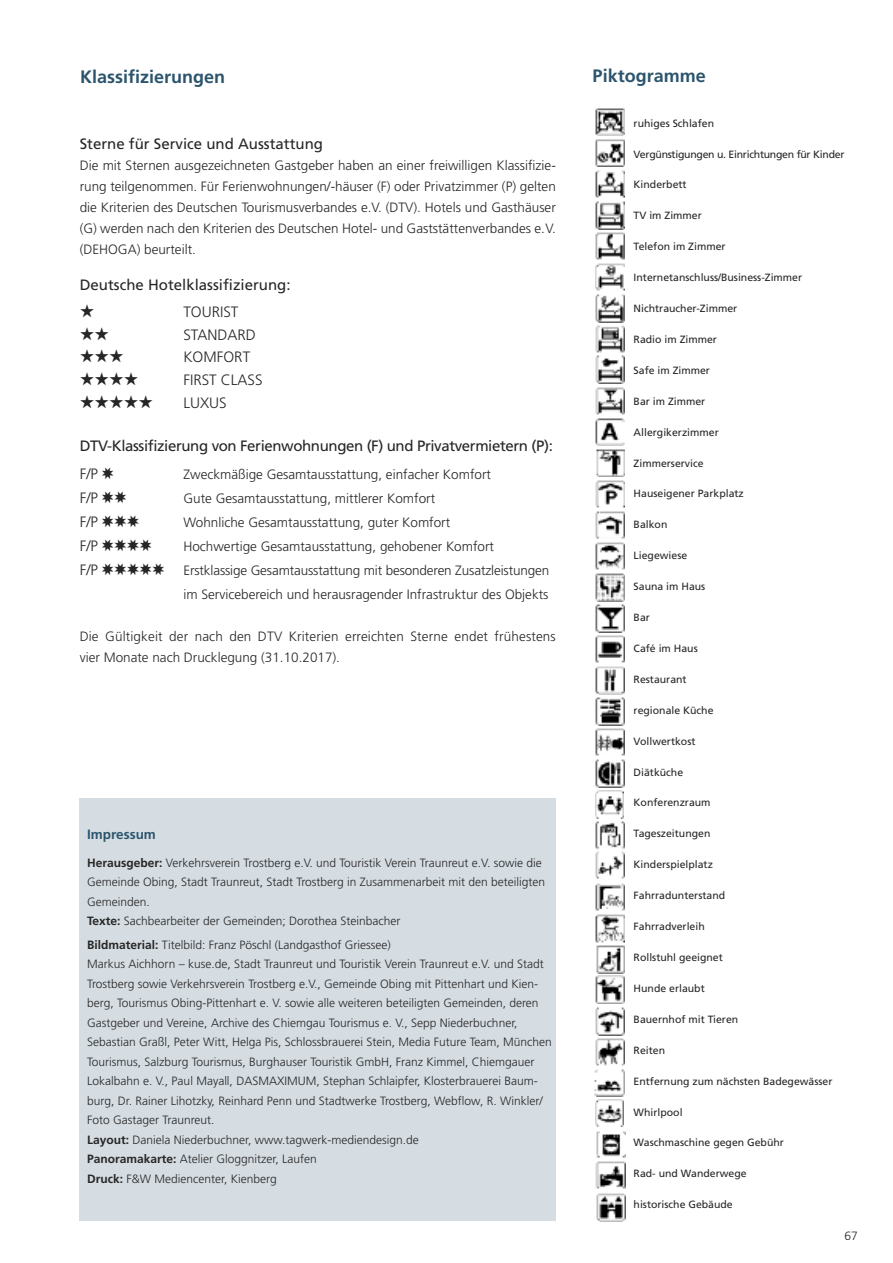
<style>
.page{position:relative;width:893px;height:1263px;background:#fff}
.page>*{position:absolute;margin:0;border:0;box-sizing:border-box;transform-origin:0 0}
.t1{font:700 18px "Frutiger";color:#2c556d}
.t2{font:18px "Zapf Dingbats";color:#272627}
.t3{font:15px/28.2px "Frutiger";letter-spacing:-.025em;color:#272627}
.t4{font:15px "Frutiger";color:#272627}
.t5{font:300 15px "Frutiger";color:#272627}
.t6{font:300 13.5px/21px "Frutiger";color:#272627;text-align:justify}
.t7{font:700 13.5px "Frutiger";color:#2c556d}
.t8{font:300 12px/19.5px "Frutiger";color:#272627}
.t9{font:10.5px "Frutiger";color:#272627}
.t10{font:10.5px "Frutiger";letter-spacing:-.025em;color:#272627}
.s1{font-weight:300}
.s2{font-size:15px}
.s3{font-weight:700}
</style>
<div class="page">
<div style="left:80px;top:798px;width:476px;height:423px;background:#d5dde2"></div>
<img style="left:595px;top:325px;width:29px;height:58px">
<img style="left:595px;top:418px;width:29px;height:28px">
<img style="left:595px;top:604px;width:29px;height:59px">
<img style="left:595px;top:387px;width:29px;height:28px">
<img style="left:595px;top:480px;width:29px;height:28px">
<img style="left:595px;top:666px;width:29px;height:29px">
<img style="left:595px;top:697px;width:29px;height:28px">
<img style="left:595px;top:728px;width:29px;height:28px">
<img style="left:595px;top:759px;width:29px;height:29px">
<img style="left:595px;top:821px;width:29px;height:58px">
<img style="left:595px;top:883px;width:29px;height:28px">
<img style="left:595px;top:976px;width:29px;height:27px">
<img style="left:596px;top:945px;width:28px;height:28px">
<img style="left:595px;top:573px;width:29px;height:28px">
<img style="left:595px;top:791px;width:29px;height:27px">
<img style="left:595px;top:170px;width:29px;height:28px">
<img style="left:595px;top:139px;width:29px;height:27px">
<img style="left:595px;top:108px;width:29px;height:28px">
<img style="left:596px;top:449px;width:28px;height:27px">
<img style="left:596px;top:1193px;width:29px;height:28px">
<img style="left:595px;top:201px;width:29px;height:28px">
<img style="left:595px;top:232px;width:29px;height:28px">
<img style="left:595px;top:263px;width:29px;height:59px">
<img style="left:595px;top:1161px;width:30px;height:28px">
<img style="left:595px;top:511px;width:29px;height:28px">
<img style="left:595px;top:914px;width:29px;height:29px">
<img style="left:596px;top:1131px;width:29px;height:27px">
<img style="left:594px;top:1038px;width:30px;height:58px">
<img style="left:595px;top:1099px;width:29px;height:28px">
<img style="left:595px;top:542px;width:29px;height:28px">
<img style="left:595px;top:1007px;width:29px;height:29px">
<h1 class="t1" style="left:80px;top:69px;width:147px">Klassifizierungen</h1>
<h1 class="t1" style="left:593px;top:69px;width:115px">Piktogramme</h1>
<p class="t9" style="left:634px;top:119px;width:82px">ruhiges Schlafen</p>
<p class="t10" style="left:634px;top:150px;width:212px">Vergünstigungen u. Einrichtungen für Kinder</p>
<p class="t9" style="left:634px;top:181px;width:55px">Kinderbett</p>
<p class="t9" style="left:634px;top:211px;width:70px">TV im Zimmer</p>
<p class="t9" style="left:634px;top:242px;width:94px">Telefon im Zimmer</p>
<p class="t9" style="left:634px;top:273px;width:170px">Internetanschluss/Business-Zimmer</p>
<p class="t9" style="left:634px;top:304px;width:105px">Nichtraucher-Zimmer</p>
<p class="t9" style="left:634px;top:335px;width:85px">Radio im Zimmer</p>
<p class="t9" style="left:634px;top:366px;width:78px">Safe im Zimmer</p>
<p class="t9" style="left:634px;top:397px;width:73px">Bar im Zimmer</p>
<p class="t9" style="left:634px;top:428px;width:87px">Allergikerzimmer</p>
<p class="t9" style="left:634px;top:459px;width:72px">Zimmerservice</p>
<p class="t9" style="left:634px;top:490px;width:112px">Hauseigener Parkplatz</p>
<p class="t9" style="left:634px;top:520px;width:35px">Balkon</p>
<p class="t9" style="left:634px;top:551px;width:55px">Liegewiese</p>
<p class="t9" style="left:634px;top:582px;width:73px">Sauna im Haus</p>
<p class="t9" style="left:634px;top:613px;width:18px">Bar</p>
<p class="t9" style="left:634px;top:644px;width:66px">Café im Haus</p>
<p class="t9" style="left:634px;top:675px;width:55px">Restaurant</p>
<p class="t9" style="left:634px;top:706px;width:81px">regionale Küche</p>
<p class="t9" style="left:634px;top:737px;width:63px">Vollwertkost</p>
<p class="t9" style="left:634px;top:768px;width:51px">Diätküche</p>
<p class="t9" style="left:634px;top:799px;width:79px">Konferenzraum</p>
<p class="t9" style="left:634px;top:829px;width:78px">Tageszeitungen</p>
<p class="t9" style="left:634px;top:860px;width:81px">Kinderspielplatz</p>
<p class="t9" style="left:634px;top:891px;width:93px">Fahrradunterstand</p>
<p class="t9" style="left:634px;top:922px;width:73px">Fahrradverleih</p>
<p class="t9" style="left:634px;top:953px;width:91px">Rollstuhl geeignet</p>
<p class="t9" style="left:634px;top:984px;width:73px">Hunde erlaubt</p>
<p class="t9" style="left:634px;top:1015px;width:106px">Bauernhof mit Tieren</p>
<p class="t9" style="left:634px;top:1046px;width:33px">Reiten</p>
<p class="t9" style="left:634px;top:1077px;width:200px">Entfernung zum nächsten Badegewässer</p>
<p class="t9" style="left:634px;top:1108px;width:51px">Whirlpool</p>
<p class="t9" style="left:634px;top:1138px;width:152px">Waschmaschine gegen Gebühr</p>
<p class="t9" style="left:634px;top:1169px;width:114px">Rad- und Wanderwege</p>
<p class="t9" style="left:634px;top:1200px;width:101px">historische Gebäude</p>
<p class="t4" style="left:80px;top:137px;width:245px">Sterne für Service und Ausstattung</p>
<p class="t6" style="left:80px;top:155px;width:478px">Die mit Sternen ausgezeichneten Gastgeber haben an einer freiwilligen Klassifizie&shy;rung teilgenommen. Für Ferienwohnungen/-häuser (F) oder Privatzimmer (P) gelten die Kriterien des Deutschen Tourismusverbandes e.V. (DTV). Hotels und Gasthäuser (G) werden nach den Kriterien des Deutschen Hotel- und Gaststättenverbandes e.V. (DEHOGA) beurteilt.</p>
<p class="t4" style="left:80px;top:279px;width:212px">Deutsche Hotelklassifizierung:</p>
<p class="t5" style="left:183px;top:305px;width:57px">TOURIST</p>
<p class="t5" style="left:183px;top:328px;width:74px">STANDARD</p>
<h1 class="t2" style="left:80px;top:346px;width:46px">★★★</h1>
<p class="t5" style="left:183px;top:351px;width:68px">KOMFORT</p>
<h1 class="t2" style="left:80px;top:368px;width:60px">★★★★</h1>
<p class="t5" style="left:183px;top:374px;width:81px">FIRST CLASS</p>
<h1 class="t2" style="left:80px;top:391px;width:75px">★★★★★</h1>
<p class="t5" style="left:183px;top:397px;width:45px">LUXUS</p>
<p class="t3" style="left:80px;top:432px;width:475px">DTV-Klassifizierung von Ferienwohnungen (F) und Privatvermietern (P):<br><span class="s1">F/P</span> ✸</p>
<p class="t6" style="left:183px;top:465px;width:309px">Zweckmäßige Gesamtausstattung, einfacher Komfort</p>
<p class="t5" style="left:80px;top:491px;width:49px">F/P ✸✸</p>
<p class="t6" style="left:183px;top:489px;width:253px">Gute Gesamtausstattung, mittlerer Komfort</p>
<p class="t5" style="left:80px;top:515px;width:61px">F/P ✸✸✸</p>
<p class="t6" style="left:183px;top:513px;width:268px">Wohnliche Gesamtausstattung, guter Komfort</p>
<p class="t5" style="left:80px;top:539px;width:74px">F/P ✸✸✸✸</p>
<p class="t6" style="left:183px;top:537px;width:312px">Hochwertige Gesamtausstattung, gehobener Komfort</p>
<p class="t6" style="left:80px;top:561px;width:471px"><span class="s2">F/P</span> ✸✸✸✸✸ Erstklassige Gesamtausstattung mit besonderen Zusatzleistungen</p>
<p class="t6" style="left:183px;top:585px;width:367px">im Servicebereich und herausragender Infrastruktur des Objekts</p>
<p class="t6" style="left:80px;top:627px;width:478px">Die Gültigkeit der nach den DTV Kriterien erreichten Sterne endet frühestens vier Monate nach Drucklegung (31.10.2017).</p>
<p class="t7" style="left:87px;top:828px;width:70px">Impressum</p>
<p class="t8" style="left:87px;top:853px;width:460px"><span class="s3">Herausgeber:</span> Verkehrsverein Trostberg e.V. und Touristik Verein Traunreut e.V. sowie die Gemeinde Obing, Stadt Traunreut, Stadt Trostberg in Zusammenarbeit mit den beteiligten Gemeinden.<br><span class="s3">Texte:</span> Sachbearbeiter der Gemeinden; Dorothea Steinbacher</p>
<p class="t8" style="left:87px;top:936px;width:466px"><span class="s3">Bildmaterial:</span> Titelbild: Franz Pöschl (Landgasthof Griessee)<br>Markus Aichhorn – kuse.de, Stadt Traunreut und Touristik Verein Traunreut e.V. und Stadt Trostberg sowie Verkehrsverein Trostberg e.V., Gemeinde Obing mit Pittenhart und Kien&shy;berg, Tourismus Obing-Pittenhart e. V. sowie alle weiteren beteiligten Gemeinden, deren Gastgeber und Vereine, Archive des Chiemgau Tourismus e. V., Sepp Niederbuchner, Sebastian Graßl, Peter Witt, Helga Pis, Schlossbrauerei Stein, Media Future Team, München Tourismus, Salzburg Tourismus, Burghauser Touristik GmbH, Franz Kimmel, Chiemgauer Lokalbahn e. V., Paul Mayall, DASMAXIMUM, Stephan Schlaipfer, Klosterbrauerei Baum&shy;burg, Dr. Rainer Lihotzky, Reinhard Penn und Stadtwerke Trostberg, Webflow, R. Winkler/ Foto Gastager Traunreut.<br><span class="s3">Layout:</span> Daniela Niederbuchner, www.tagwerk-mediendesign.de<br><span class="s3">Panoramakarte:</span> Atelier Gloggnitzer, Laufen<br><span class="s3">Druck:</span> F&amp;W Mediencenter, Kienberg</p>
<p class="t8" style="left:844px;top:1227px;width:15px">67</p>
</div>
